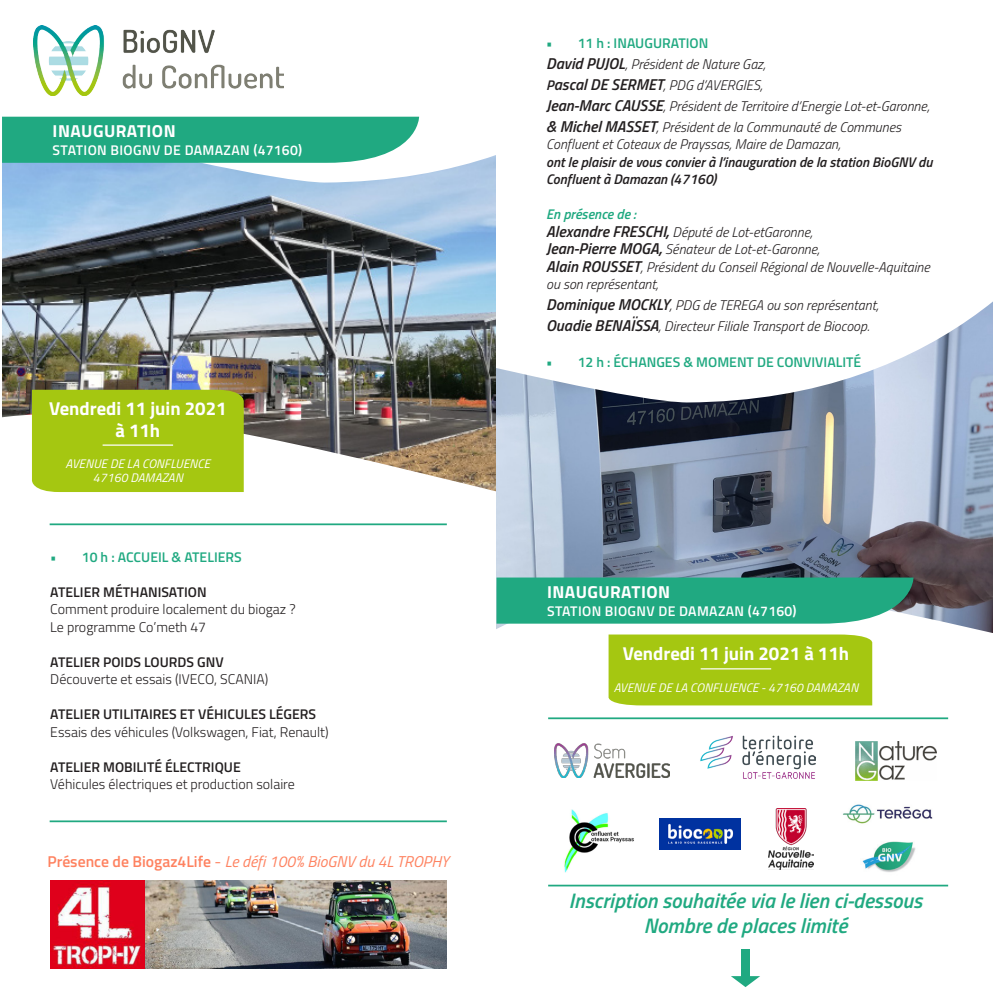
<style>
.page{position:relative;width:993px;height:993px;background:#fff}
.page>*{position:absolute;margin:0;border:0;box-sizing:border-box;transform-origin:0 0}
.t1{font:italic 600 21px/25.2px "Titillium";color:#20a981;text-align:center}
.t2{font:700 18.72px/21px "Titillium";color:#fff;text-align:center}
.t3{font:700 17.32px "Titillium";letter-spacing:.025em;color:#fff}
.t4{font:italic 15.75px "Titillium";color:#fe8260}
.t5{font:italic 300 14px/21px "Titillium";color:#231f20}
.t6{font:300 14px/17.5px "Titillium";color:#231f20}
.t7{font:italic 600 14px/17.5px "Titillium";color:#231f20}
.t8{font:600 14px "Titillium";letter-spacing:.025em;color:#fff}
.t9{font:600 14px "Titillium";color:#20a981}
.t10{font:italic 12.42px/13.7px "Titillium";letter-spacing:.01em;color:#fff;text-align:center}
.s1{font-weight:600}
.s2{font-weight:600;font-style:normal}
.s3{font-style:normal}
.s4{font-weight:600;font-style:normal;color:#20a981}
.s5{font-weight:600;font-size:15.75px}
.s6{font-weight:300}
.s7{font-weight:600;color:#20a981}
</style>
<div class="page">
<img style="left:2px;top:182px;width:494px;height:114px">
<svg style="left:2px;top:73px;width:494px;height:109px"></svg>
<div style="left:2px;top:117px;width:417px;height:46px;background:#20a981"></div>
<img style="left:2px;top:296px;width:494px;height:230px">
<div style="left:32px;top:389px;width:212px;height:103px;background:#a5c711"></div>
<hr style="left:103px;top:444px;width:70px;height:1px;background:#fff">
<img style="left:33px;top:25px;width:250px;height:71px">
<hr style="left:50px;top:820px;width:396px;height:1px;background:#20a981">
<hr style="left:50px;top:523px;width:396px;height:2px;background:#20a981">
<img style="left:50px;top:880px;width:396px;height:87px">
<img style="left:496px;top:402px;width:496px;height:67px">
<svg style="left:496px;top:302px;width:496px;height:100px"></svg>
<svg style="left:496px;top:469px;width:496px;height:488px"></svg>
<svg style="left:731px;top:975px;width:29px;height:11px"></svg>
<div style="left:741px;top:949px;width:8px;height:28px;background:#20a981"></div>
<img style="left:554px;top:743px;width:114px;height:34px">
<img style="left:694px;top:732px;width:121px;height:48px">
<img style="left:768px;top:808px;width:45px;height:60px">
<img style="left:557px;top:805px;width:81px;height:69px">
<img style="left:855px;top:741px;width:81px;height:39px">
<img style="left:834px;top:798px;width:105px;height:30px">
<img style="left:860px;top:834px;width:57px;height:41px">
<hr style="left:548px;top:717px;width:399px;height:2px;background:#20a981">
<hr style="left:548px;top:884px;width:399px;height:2px;background:#20a981">
<img style="left:659px;top:818px;width:81px;height:31px">
<div style="left:496px;top:577px;width:417px;height:46px;background:#20a981"></div>
<div style="left:608px;top:634px;width:264px;height:71px;background:#a5c711"></div>
<hr style="left:700px;top:668px;width:71px;height:1px;background:#fff">
<p class="t3" style="left:53px;top:118px;width:124px">INAUGURATION</p>
<p class="t8" style="left:53px;top:139px;width:251px">STATION BIOGNV DE DAMAZAN (47160)</p>
<p class="t2" style="left:49px;top:397px;width:179px">Vendredi 11 juin 2021 à 11h</p>
<p class="t10" style="left:65px;top:456px;width:146px">AVENUE DE LA CONFLUENCE<br>47160 DAMAZAN</p>
<p class="t9" style="left:50px;top:546px;width:193px">• 10 h : ACCUEIL &amp; ATELIERS</p>
<p class="t6" style="left:50px;top:582px;width:247px"><span class="s1">ATELIER MÉTHANISATION<br></span>Comment produire localement du biogaz ?<br>Le programme Co’meth 47</p>
<p class="t6" style="left:50px;top:652px;width:219px"><span class="s1">ATELIER POIDS LOURDS GNV<br></span>Découverte et essais (IVECO, SCANIA)</p>
<p class="t6" style="left:50px;top:704px;width:280px"><span class="s1">ATELIER UTILITAIRES ET VÉHICULES LÉGERS<br></span>Essais des véhicules (Volkswagen, Fiat, Renault)</p>
<p class="t6" style="left:50px;top:757px;width:246px"><span class="s1">ATELIER MOBILITÉ ÉLECTRIQUE<br></span>Véhicules électriques et production solaire</p>
<p class="t4" style="left:47px;top:849px;width:403px"><span class="s2">Présence de Biogaz4Life</span> <span class="s3">-</span> Le défi 100% BioGNV du 4L TROPHY</p>
<p class="t5" style="left:546px;top:32px;width:385px"><span class="s4">• 11 h : INAUGURATION<br></span><span class="s5">David PUJOL</span>, Président de Nature Gaz,<br><span class="s1">P</span><span class="s5">ascal DE SERMET</span>, PDG d’AVERGIES,<br><span class="s5">Jean-Marc CAUSSE</span>, Président de Territoire d’Energie Lot-et-Garonne, <span class="s5">&amp; Michel MASSET</span>, Président de la Communauté de Communes</p>
<p class="t7" style="left:546px;top:135px;width:387px"><span class="s6">Confluent et Coteaux de Prayssas, Maire de Damazan,<br></span>ont le plaisir de vous convier à l’inauguration de la station BioGNV du<br>Confluent à Damazan (47160)</p>
<p class="t5" style="left:546px;top:205px;width:385px;line-height:17.5px"><span class="s7">En présence de :<br></span><span class="s5">Alexandre FRESCHI,</span> Député de Lot-etGaronne,<br><span class="s5">Jean-Pierre MOGA,</span> Sénateur de Lot-et-Garonne,<br><span class="s5">Alain ROUSSET</span>, Président du Conseil Régional de Nouvelle-Aquitaine ou son représentant,</p>
<p class="t5" style="left:546px;top:294px;width:334px"><span class="s5">Dominique MOCKLY</span>, PDG de TEREGA ou son représentant,<br><span class="s5">Ouadie BENAÏSSA</span>, Directeur Filiale Transport de Biocoop.</p>
<p class="t9" style="left:546px;top:351px;width:316px">• 12 h : ÉCHANGES &amp; MOMENT DE CONVIVIALITÉ</p>
<p class="t3" style="left:547px;top:579px;width:124px">INAUGURATION</p>
<p class="t8" style="left:547px;top:600px;width:251px">STATION BIOGNV DE DAMAZAN (47160)</p>
<p class="t2" style="left:622px;top:642px;width:228px">Vendredi 11 juin 2021 à 11h</p>
<p class="t10" style="left:613px;top:679px;width:246px">AVENUE DE LA CONFLUENCE - 47160 DAMAZAN</p>
<p class="t1" style="left:568px;top:886px;width:355px">Inscription souhaitée via le lien ci-dessous<br>Nombre de places limité</p>
</div>
